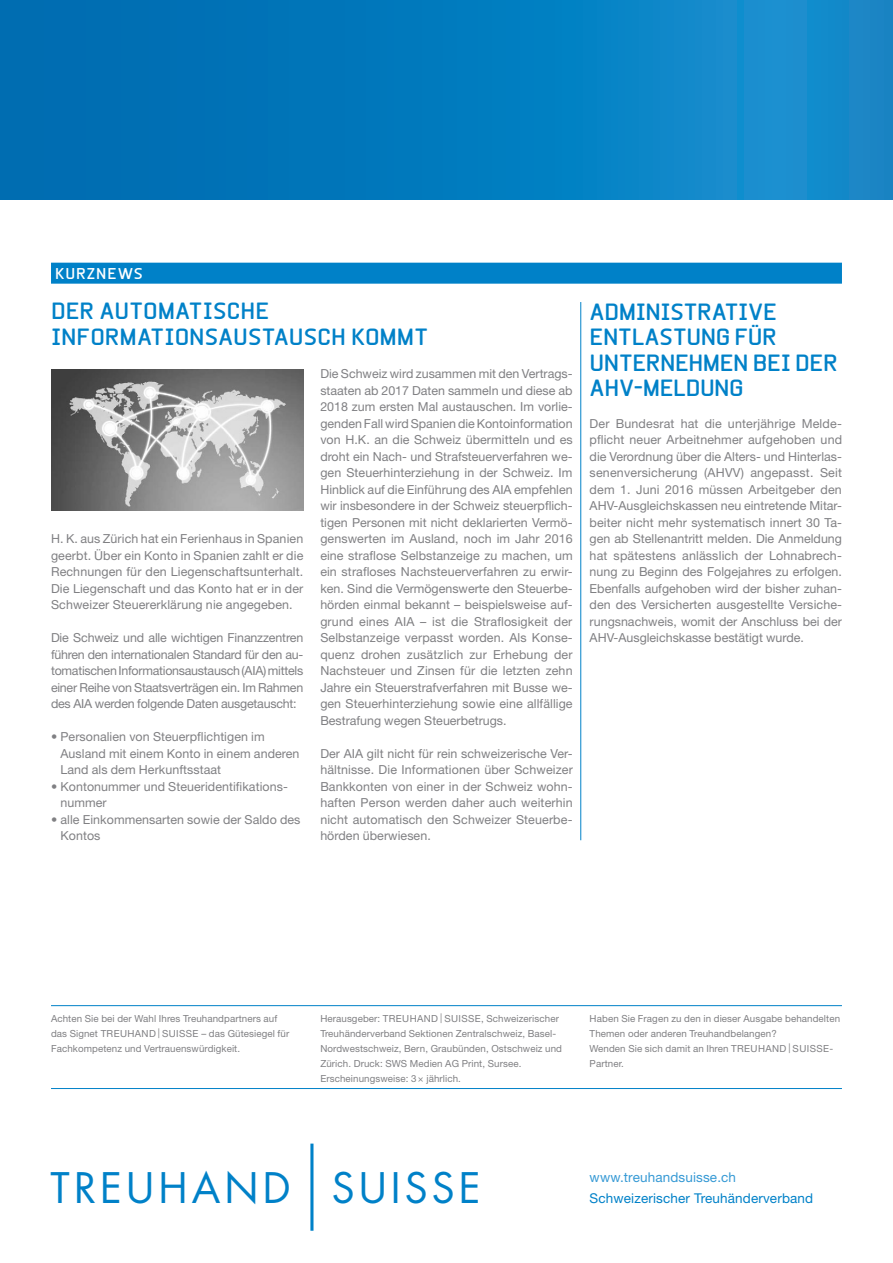
<style>
.page{position:relative;width:893px;height:1263px;background:#fff}
.page>*{position:absolute;margin:0;border:0;box-sizing:border-box;transform-origin:0 0}
.t1{font:40.95px "Futura";letter-spacing:.1em;color:#0081c8}
.t2{font:700 22.5px/25.5px "Beta Sans";letter-spacing:-.01em;color:#0081c8}
.t3{font:700 15px "Beta Sans";letter-spacing:.06em;color:#fff}
.t4{font:13.5px "Helvetica Neue LT Std";letter-spacing:.01em;color:#0081c8}
.t5{font:13.5px "Helvetica Neue LT Std";letter-spacing:.01em;color:#379ad5}
.t6{font:12.45px/16.5px "Helvetica Neue LT Std";letter-spacing:.005em;color:#808083;text-align:justify}
.t7{font:9.75px/15px "Helvetica Neue LT Std";letter-spacing:.01em;color:#808083}
</style>
<div class="page">
<div style="left:0;top:0;width:893px;height:200px;background:linear-gradient(to right,#0069af,#158fcf)"></div>
<hr style="left:310px;top:1143px;width:3px;height:88px;background:#0081c8">
<hr style="left:51px;top:1088px;width:791px;height:1px;background:#0081c8">
<hr style="left:51px;top:1005px;width:791px;height:1px;background:#0081c8">
<div style="left:51px;top:263px;width:791px;height:21px;background:#0081c8"></div>
<hr style="left:580px;top:302px;width:1px;height:538px;background:#0081c8">
<img style="left:51px;top:369px;width:252px;height:141px">
<p class="t3" style="left:55px;top:265px;width:89px">KURZNEWS</p>
<h2 class="t2" style="left:51px;top:299px;width:379px">DER AUTOMATISCHE<br>INFORMATIONSAUSTAUSCH KOMMT</h2>
<p class="t6" style="left:320px;top:365px;width:254px">Die Schweiz wird zusammen mit den Vertrags&shy;staaten ab 2017 Daten sammeln und diese ab 2018 zum ersten Mal austauschen. Im vorlie&shy;genden Fall wird Spanien die Kontoinformation von H.K. an die Schweiz übermitteln und es droht ein Nach- und Strafsteuerverfahren we&shy;gen Steuerhinterziehung in der Schweiz. Im Hinblick auf die Einführung des AIA empfehlen wir insbesondere in der Schweiz steuerpflich&shy;tigen Personen mit nicht deklarierten Vermö&shy;genswerten im Ausland, noch im Jahr 2016 eine straflose Selbstanzeige zu machen, um ein strafloses Nachsteuerverfahren zu erwir&shy;ken. Sind die Vermögenswerte den Steuerbe&shy;hörden einmal bekannt – beispielsweise auf&shy;grund eines AIA – ist die Straflosigkeit der Selbstanzeige verpasst worden. Als Konse&shy;quenz drohen zusätzlich zur Erhebung der Nachsteuer und Zinsen für die letzten zehn Jahre ein Steuerstrafverfahren mit Busse we&shy;gen Steuerhinterziehung sowie eine allfällige Bestrafung wegen Steuerbetrugs.</p>
<p class="t6" style="left:320px;top:745px;width:254px">Der AIA gilt nicht für rein schweizerische Ver&shy;hältnisse. Die Informationen über Schweizer Bankkonten von einer in der Schweiz wohn&shy;haften Person werden daher auch weiterhin nicht automatisch den Schweizer Steuerbe&shy;hörden überwiesen.</p>
<p class="t6" style="left:51px;top:530px;width:254px">H. K. aus Zürich hat ein Ferienhaus in Spanien geerbt. Über ein Konto in Spanien zahlt er die Rechnungen für den Liegenschaftsunterhalt.<br>Die Liegenschaft und das Konto hat er in der Schweizer Steuererklärung nie angegeben.</p>
<p class="t6" style="left:51px;top:629px;width:254px">Die Schweiz und alle wichtigen Finanzzentren führen den internationalen Standard für den au&shy;tomatischen Informationsaustausch (AIA) mittels einer Reihe von Staatsverträgen ein. Im Rahmen des AIA werden folgende Daten ausgetauscht:</p>
<p class="t6" style="left:60px;top:728px;width:241px;text-align:left;text-indent:-9px">• Personalien von Steuerpflichtigen im<br>Ausland mit einem Konto in einem anderen<br>Land als dem Herkunftsstaat</p>
<p class="t6" style="left:60px;top:778px;width:229px;text-indent:-9px">• Kontonummer und Steueridentifikations&shy;nummer</p>
<p class="t6" style="left:60px;top:811px;width:242px;text-indent:-9px">• alle Einkommensarten sowie der Saldo des<br>Kontos</p>
<h2 class="t2" style="left:590px;top:299px;width:249px">ADMINISTRATIVE<br>ENTLASTUNG FÜR<br>UNTERNEHMEN BEI DER<br>AHV-MELDUNG</h2>
<p class="t6" style="left:590px;top:415px;width:254px">Der Bundesrat hat die unterjährige Melde&shy;pflicht neuer Arbeitnehmer aufgehoben und die Verordnung über die Alters- und Hinterlas&shy;senenversicherung (AHVV) angepasst. Seit dem 1. Juni 2016 müssen Arbeitgeber den AHV-Ausgleichskassen neu eintretende Mitar&shy;beiter nicht mehr systematisch innert 30 Ta&shy;gen ab Stellenantritt melden. Die Anmeldung hat spätestens anlässlich der Lohnabrech&shy;nung zu Beginn des Folgejahres zu erfolgen.<br>Ebenfalls aufgehoben wird der bisher zuhan&shy;den des Versicherten ausgestellte Versiche&shy;rungsnachweis, womit der Anschluss bei der AHV-Ausgleichskasse bestätigt wurde.</p>
<p class="t7" style="left:51px;top:1010px;width:240px">Achten Sie bei der Wahl Ihres Treuhandpartners auf das Signet TREUHAND | SUISSE – das Gütesiegel für<br>Fachkompetenz und Vertrauenswürdigkeit.</p>
<p class="t7" style="left:320px;top:1010px;width:243px">Herausgeber: TREUHAND | SUISSE, Schweizerischer Treuhänderverband Sektionen Zentralschweiz, Basel-Nordwestschweiz, Bern, Graubünden, Ostschweiz und Zürich. Druck: SWS Medien AG Print, Sursee.<br>Erscheinungsweise: 3× jährlich.</p>
<p class="t7" style="left:590px;top:1010px;width:252px">Haben Sie Fragen zu den in dieser Ausgabe behandelten Themen oder anderen Treuhandbelangen?<br>Wenden Sie sich damit an Ihren TREUHAND | SUISSE-Partner.</p>
<h1 class="t1" style="left:51px;top:1162px;width:432px">TREUHAND SUISSE</h1>
<p class="t5" style="left:590px;top:1169px;width:148px">www.treuhandsuisse.ch</p>
<p class="t4" style="left:590px;top:1190px;width:225px">Schweizerischer Treuhänderverband</p>
</div>
